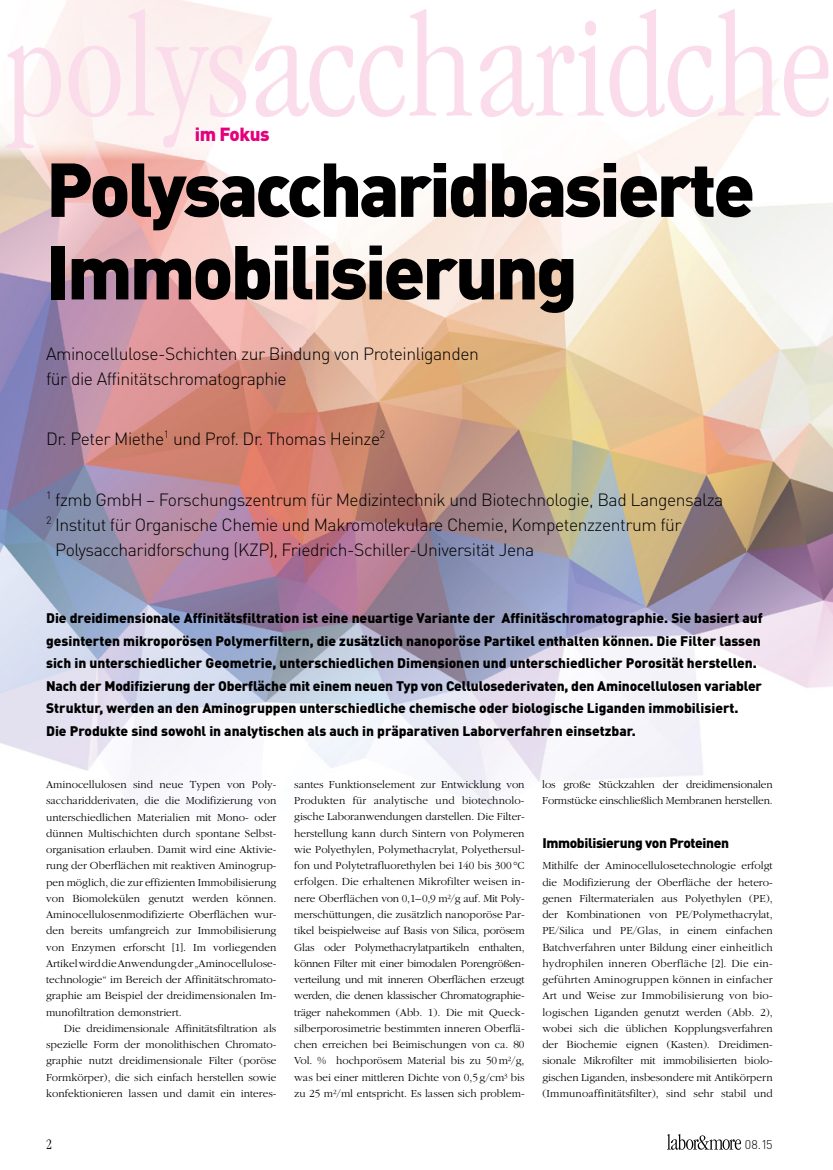
<style>
.page{position:relative;width:833px;height:1170px;background:#fff}
.page>*{position:absolute;margin:0;border:0;box-sizing:border-box;transform-origin:0 0}
.t1{font:300 condensed 150px "Garamond";color:#fadceb}
.t2{font:900 75px/82.5px "DIN Pro";letter-spacing:-.04em;color:#000}
.t3{font:900 18.75px "DIN Pro";letter-spacing:-.025em;color:#e5007d}
.t4{font:300 17.5px/25px "DIN Pro";letter-spacing:-.025em;color:#000}
.t5{font:300 condensed 15px "Garamond";color:#000}
.t6{font:900 13.75px/22.5px "DIN Pro";color:#000}
.t7{font:900 13.75px "DIN Pro";letter-spacing:-.025em;color:#000}
.t8{font:300 12.5px "DIN";color:#000}
.t9{font:300 11.25px/16.2px "Garamond";color:#000;text-align:justify}
</style>
<div class="page">
<img style="left:439px;top:78px;width:394px;height:731px">
<img style="left:0;top:159px;width:439px;height:641px">
<img style="left:667px;top:1134px;width:73px;height:15px">
<h1 class="t1" style="left:7px;top:-13px;width:826px">polysaccharidche</h1>
<h3 class="t3" style="left:195px;top:121px;width:76px">im Fokus</h3>
<h2 class="t2" style="left:46px;top:145px;width:710px">Polysaccharidbasierte<br>Immobilisierung</h2>
<h3 class="t4" style="left:46px;top:340px;width:434px">Aminocellulose-Schichten zur Bindung von Proteinliganden für die Affinitätschromatographie</h3>
<h3 class="t4" style="left:46px;top:426px;width:341px">Dr. Peter Miethe<sup>1</sup> und Prof. Dr. Thomas Heinze<sup>2</sup></h3>
<h3 class="t4" style="left:46px;top:486px;width:679px"><sup>1</sup> fzmb GmbH – Forschungszentrum für Medizintechnik und Biotechnologie, Bad Langensalza</h3>
<h3 class="t4" style="left:46px;top:511px;width:637px"><sup>2</sup> Institut für Organische Chemie und Makromolekulare Chemie, Kompetenzzentrum für</h3>
<h3 class="t4" style="left:55px;top:536px;width:480px">Polysaccharidforschung (KZP), Friedrich-Schiller-Universität Jena</h3>
<p class="t6" style="left:46px;top:606px;width:718px">Die dreidimensionale Affinitätsfiltration ist eine neuartige Variante der Affinitäschromatographie. Sie basiert auf gesinterten mikroporösen Polymerfiltern, die zusätzlich nanoporöse Partikel enthalten können. Die Filter lassen sich in unterschiedlicher Geometrie, unterschiedlichen Dimensionen und unterschiedlicher Porosität herstellen.<br>Nach der Modifizierung der Oberfläche mit einem neuen Typ von Cellulosederivaten, den Aminocellulosen variabler Struktur, werden an den Aminogruppen unterschiedliche chemische oder biologische Liganden immobilisiert.<br>Die Produkte sind sowohl in ana lytischen als auch in präparativen Laborverfahren einsetzbar.</p>
<p class="t9" style="left:46px;top:776px;width:232px">Aminocellulosen sind neue Typen von Poly&shy;saccharidderivaten, die die Modifizierung von unterschiedlichen Materialien mit Mono- oder dünnen Multischichten durch spontane Selbst&shy;organisation erlauben. Damit wird eine Aktivie&shy;rung der Oberflächen mit reaktiven Aminogrup&shy;pen möglich, die zur effizienten Immobilisierung von Biomolekülen genutzt werden können.<br>Aminocellulosenmodifizierte Oberflächen wur&shy;den bereits umfangreich zur Immobilisierung von Enzymen erforscht [1]. Im vorliegenden Artikel wird die Anwendung der „Aminocellulose&shy;technologie“ im Bereich der Affinitätschromato&shy;graphie am Beispiel der dreidimensionalen Im&shy;munofiltration demonstriert.</p>
<p class="t9" style="left:46px;top:1020px;width:232px;text-indent:18px">Die dreidimensionale Affinitätsfiltration als spezielle Form der monolithischen Chromato&shy;graphie nutzt dreidimensionale Filter (poröse Formkörper), die sich einfach herstellen sowie konfektionieren lassen und damit ein interes-</p>
<p class="t9" style="left:294px;top:776px;width:232px">santes Funktionselement zur Entwicklung von Produkten für analytische und biotechnolo&shy;gische Laboranwendungen darstellen. Die Filter&shy;herstellung kann durch Sintern von Polymeren wie Polyethylen, Polymethacrylat, Polyethersul&shy;fon und Polytetrafluorethylen bei 140 bis 300 °C erfolgen. Die erhaltenen Mikrofilter weisen in&shy;nere Oberflächen von 0,1– 0,9 m²/g auf. Mit Poly&shy;merschüttungen, die zusätzlich nanoporöse Par&shy;tikel beispielweise auf Basis von Silica, porösem Glas oder Poly methacrylatpartikeln enthalten, können Filter mit einer bimodalen Porengrößen&shy;verteilung und mit inneren Oberflächen erzeugt werden, die denen klassischer Chromatographie&shy;träger nahekommen (Abb. 1). Die mit Queck&shy;silberporosimetrie bestimmten inneren Oberflä&shy;chen erreichen bei Beimischungen von ca. 80<br>Vol. % hochporösem Material bis zu 50 m²/g, was bei einer mittleren Dichte von 0,5 g/cm³ bis zu 25 m²/ml entspricht. Es lassen sich problem-</p>
<p class="t9" style="left:542px;top:776px;width:232px">los große Stückzahlen der dreidimensionalen<br>Formstücke einschließlich Membranen herstellen.</p>
<p class="t7" style="left:542px;top:833px;width:188px">Immobilisierung von Proteinen</p>
<p class="t9" style="left:542px;top:857px;width:232px">Mithilfe der Aminocellulosetechnologie erfolgt die Modifizierung der Oberfläche der hetero&shy;genen Filtermaterialen aus Polyethylen (PE), der Kombinationen von PE/Polymethacrylat, PE/Silica und PE/Glas, in einem einfachen Batchverfahren unter Bildung einer einheitlich hydrophilen inneren Oberfläche [2]. Die ein&shy;geführten Aminogruppen können in einfacher Art und Weise zur Immobilisierung von bio&shy;logischen Liganden genutzt werden (Abb. 2), wobei sich die üblichen Kopplungsverfahren der Biochemie eignen (Kasten). Dreidimen&shy;sionale Mikrofilter mit immobilisierten biolo&shy;gischen Liganden, insbesondere mit Antikörpern (Immunoaffinitätsfilter), sind sehr stabil und</p>
<h3 class="t5" style="left:46px;top:1136px;width:7px">2</h3>
<p class="t8" style="left:745px;top:1136px;width:29px">08.15</p>
</div>
